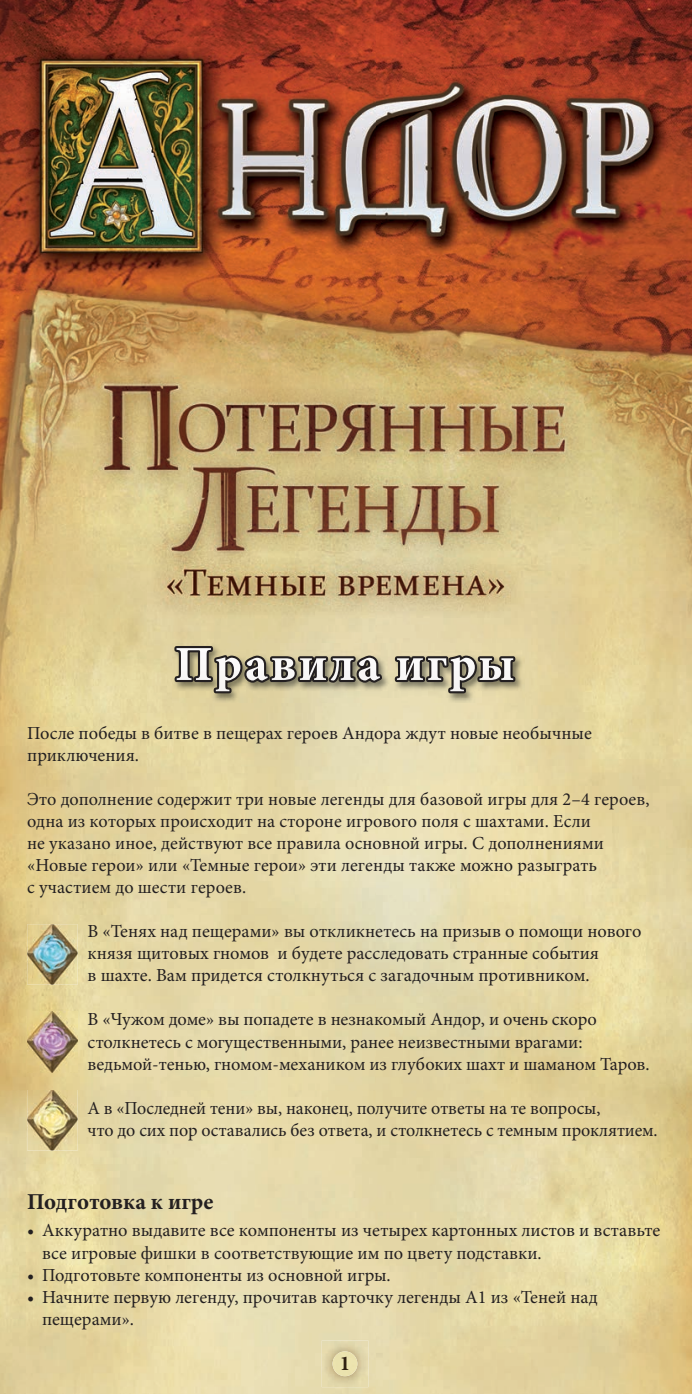
<style>
.page{position:relative;width:692px;height:1394px;background:#fff}
.page>*{position:absolute;margin:0;border:0;box-sizing:border-box;transform-origin:0 0}
.t1{font:700 49px "Minion Pro";letter-spacing:.05em;color:#fff}
.t2{font:700 22.75px "Minion Pro";color:#231f20}
.t3{font:700 21px "Minion Pro";color:#2f2011}
.t4{font:18.38px/22.1px "Minion Pro";color:#231f20}
</style>
<div class="page">
<img style="left:0;top:0;width:691px;height:1394px">
<img style="left:321px;top:1340px;width:47px;height:47px">
<img style="left:332px;top:1351px;width:25px;height:25px;border-radius:12px">
<img style="left:27px;top:924px;width:51px;height:60px">
<img style="left:27px;top:1012px;width:51px;height:60px">
<img style="left:27px;top:1090px;width:51px;height:60px">
<img style="left:173px;top:644px;width:351px;height:58px">
<svg style="left:172px;top:644px;width:213px;height:51px;background:#898168"></svg>
<svg style="left:392px;top:652px;width:125px;height:43px;background:#7d7661"></svg>
<h1 class="t1" style="left:175px;top:630px;width:341px">Правила игры</h1>
<p class="t4" style="left:27px;top:722px;width:566px">После победы в битве в пещерах героев Андора ждут новые необычные приключения.</p>
<p class="t4" style="left:27px;top:788px;width:623px">Это дополнение содержит три новые легенды для базовой игры для 2–4 героев, одна из которых происходит на стороне игрового поля с шахтами. Если<br>не указано иное, действуют все правила основной игры. С дополнениями «Новые герои» или «Темные герои» эти легенды также можно разыграть<br>с участием до шести героев.</p>
<p class="t4" style="left:88px;top:920px;width:555px">В «Тенях над пещерами» вы откликнетесь на призыв о помощи нового князя щитовых гномов и будете расследовать странные события<br>в шахте. Вам придется столкнуться с загадочным противником.</p>
<p class="t4" style="left:88px;top:1008px;width:563px">В «Чужом доме» вы попадете в незнакомый Андор, и очень скоро столкнетесь с могущественными, ранее неизвестными врагами: ведьмой-тенью, гномом-механиком из глубоких шахт и шаманом Таров.</p>
<p class="t4" style="left:88px;top:1097px;width:571px">А в «Последней тени» вы, наконец, получите ответы на те вопросы,<br>что до сих пор оставались без ответа, и столкнетесь с темным проклятием.</p>
<p class="t2" style="left:27px;top:1186px;width:188px">Подготовка к игре</p>
<p class="t4" style="left:42px;top:1219px;width:619px;text-indent:-15px">• Аккуратно выдавите все компоненты из четырех картонных листов и вставьте все игровые фишки в соответствующие им по цвету подставки.</p>
<p class="t4" style="left:27px;top:1263px;width:365px">• Подготовьте компоненты из основной игры.</p>
<p class="t4" style="left:42px;top:1286px;width:557px;text-indent:-15px">• Начните первую легенду, прочитав карточку легенды А1 из «Теней над пещерами».</p>
<p class="t3" style="left:339px;top:1349px;width:12px">1</p>
</div>
